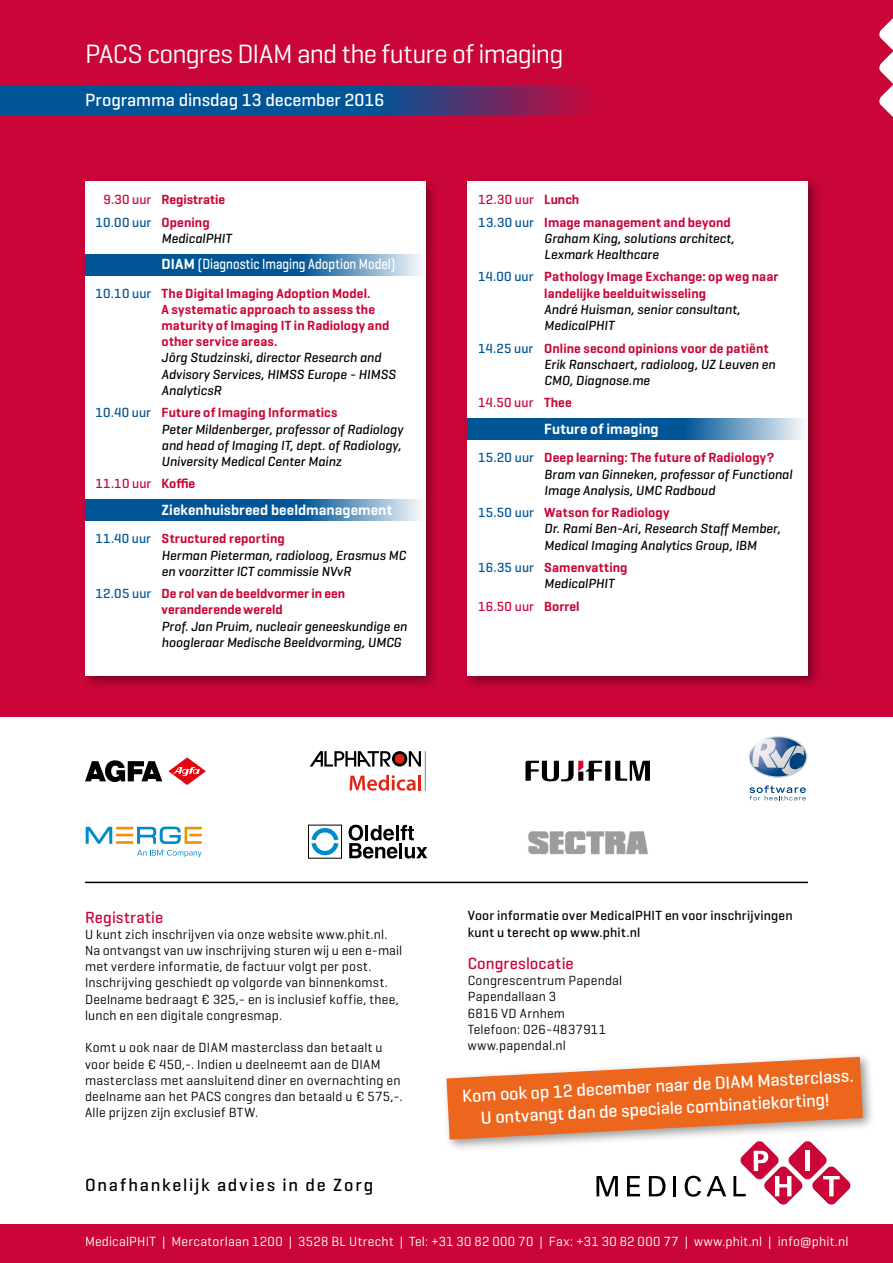
<style>
.page{position:relative;width:893px;height:1263px;background:#fff}
.page>*{position:absolute;margin:0;border:0;box-sizing:border-box;transform-origin:0 0}
.t1{font:27px "Geogrotesque";letter-spacing:-.03em;color:#fff}
.t2{font:500 18px/22.5px "Geogrotesque";letter-spacing:-.005em;color:#fff;text-align:center}
.t3{font:500 18px "Geogrotesque";letter-spacing:.1em;color:#000}
.t4{font:500 16.5px "Geogrotesque";letter-spacing:.01em;color:#ca0538}
.t5{font:600 15px "Geogrotesque";letter-spacing:.005em;color:#fff}
.t6{font:500 15px "Geogrotesque";color:#fff;scale:.85 1}
.t7{font:italic 500 13.5px/16.2px "Geogrotesque";color:#000}
.t8{font:13.5px/16.2px "Geogrotesque";letter-spacing:.015em;color:#000}
.t9{font:600 13.5px/16.2px "Geogrotesque";letter-spacing:.005em;color:#ca0538}
.t10{font:13.5px "Geogrotesque";letter-spacing:.025em;color:#fff}
.t11{font:500 13.5px/16.2px "Geogrotesque";letter-spacing:.015em;color:#000}
.t12{font:500 13.5px "Geogrotesque";letter-spacing:.005em;color:#ca0538}
.s1{font-weight:500}
.s2{font-weight:500;color:#005597}
.s3{font-weight:600}
.s4{font-style:normal;color:#005597}
.s5{font-weight:600;font-style:normal;color:#ca0538}
.s6{font-weight:500;font-style:italic;color:#000}
</style>
<div class="page">
<div style="left:0;top:1225px;width:893px;height:38px;background:#ca0538"></div>
<div style="left:0;top:0;width:893px;height:716px;background:#ca0538"></div>
<svg style="left:879px;top:18px;width:14px;height:99px"></svg>
<svg style="left:0;top:86px;width:586px;height:30px;background:#224786"></svg>
<div style="left:80px;top:176px;width:359px;height:513px;background:#000;opacity:.4"></div>
<div style="left:85px;top:181px;width:340px;height:495px;background:#fff"></div>
<svg style="left:85px;top:254px;width:336px;height:21px;background:#2b71a8"></svg>
<svg style="left:85px;top:500px;width:336px;height:21px;background:#2b71a8"></svg>
<div style="left:463px;top:176px;width:358px;height:513px;background:#000;opacity:.4"></div>
<div style="left:468px;top:181px;width:340px;height:495px;background:#fff"></div>
<svg style="left:468px;top:419px;width:336px;height:21px;background:#2b71a8"></svg>
<div style="left:442px;top:1052px;width:434px;height:100px;background:#000;opacity:.4"></div>
<svg style="left:446px;top:1057px;width:417px;height:148px"></svg>
<hr style="left:85px;top:882px;width:723px;height:1px;background:#000">
<img style="left:528px;top:831px;width:120px;height:24px">
<svg style="left:525px;top:761px;width:125px;height:20px"></svg>
<svg style="left:86px;top:827px;width:116px;height:17px"></svg>
<svg style="left:137px;top:850px;width:65px;height:7px"></svg>
<svg style="left:349px;top:775px;width:67px;height:16px"></svg>
<hr style="left:418px;top:775px;width:3px;height:15px;background:#e42313">
<svg style="left:310px;top:751px;width:81px;height:15px"></svg>
<svg style="left:409px;top:751px;width:12px;height:15px"></svg>
<svg style="left:392px;top:751px;width:15px;height:15px"></svg>
<div style="left:395px;top:754px;width:9px;height:10px;background:#e42313;border-radius:50%"></div>
<hr style="left:425px;top:751px;width:1px;height:40px;background:#878787">
<svg style="left:168px;top:757px;width:38px;height:28px"></svg>
<svg style="left:85px;top:760px;width:77px;height:22px"></svg>
<svg style="left:748px;top:736px;width:59px;height:42px"></svg>
<svg style="left:749px;top:785px;width:57px;height:15px"></svg>
<svg style="left:308px;top:824px;width:120px;height:35px"></svg>
<h1 class="t1" style="left:85px;top:37px;width:480px">PACS congres DIAM and the future of imaging</h1>
<h2 class="t2" style="left:85px;top:88px;width:301px">Programma dinsdag 13 december 2016</h2>
<p class="t9" style="left:96px;top:188px;width:131px;line-height:22.5px;text-indent:8px"><span class="s1">9.30 uur</span> Registratie<br><span class="s2">10.00 uur</span> Opening</p>
<p class="t7" style="left:162px;top:230px;width:72px">MedicalPHIT</p>
<p class="t6" style="left:162px;top:255px;width:277px"><span class="s3">DIAM</span> (Diagnostic Imaging Adoption Model)</p>
<p class="t9" style="left:162px;top:285px;width:229px;text-indent:-66px"><span class="s2">10.10 uur</span> The Digital Imaging Adoption Model.<br>A systematic approach to assess the maturity of Imaging IT in Radiology and other service areas.</p>
<p class="t7" style="left:162px;top:349px;width:236px">Jörg Studzinski, director Research and<br>Advisory Services, HIMSS Europe - HIMSS<br>AnalyticsR</p>
<p class="t7" style="left:162px;top:404px;width:243px;text-indent:-66px"><span class="s4">10.40 uur</span> <span class="s5">Future of Imaging Informatics<br></span>Peter Mildenberger, professor of Radiology and head of Imaging IT, dept. of Radiology, University Medical Center Mainz</p>
<p class="t12" style="left:96px;top:475px;width:101px">11.10 uur <span class="s3">Koffie</span></p>
<p class="t5" style="left:162px;top:501px;width:232px">Ziekenhuisbreed beeldmanagement</p>
<p class="t7" style="left:162px;top:530px;width:246px;text-indent:-66px"><span class="s4">11.40 uur</span> <span class="s5">Structured reporting<br></span>Herman Pieterman, radioloog, Erasmus MC en voorzitter ICT commissie NVvR</p>
<p class="t9" style="left:96px;top:585px;width:251px;text-align:center"><span class="s2">12.05 uur</span> De rol van de beeldvormer in een veranderende wereld</p>
<p class="t7" style="left:162px;top:618px;width:247px">Prof. Jan Pruim, nucleair geneeskundige en hoogleraar Medische Beeldvorming, UMCG</p>
<p class="t9" style="left:478px;top:188px;width:254px;line-height:22.5px"><span class="s1">12.30 uur</span> Lunch<br><span class="s2">13.30 uur</span> Image management and beyond</p>
<p class="t7" style="left:544px;top:230px;width:191px">Graham King, solutions architect,<br>Lexmark Healthcare</p>
<p class="t9" style="left:478px;top:269px;width:302px;text-align:center"><span class="s2">14.00 uur</span> Pathology Image Exchange: op weg naar landelijke beelduitwisseling</p>
<p class="t7" style="left:544px;top:301px;width:197px">André Huisman, senior consultant,<br>MedicalPHIT</p>
<p class="t7" style="left:544px;top:340px;width:233px;text-indent:-66px"><span class="s4">14.25 uur</span> <span class="s5">Online second opinions voor de patiënt<br></span>Erik Ranschaert, radioloog, UZ Leuven en<br>CMO, Diagnose.me</p>
<p class="t12" style="left:478px;top:394px;width:95px">14.50 uur <span class="s3">Thee</span></p>
<p class="t5" style="left:544px;top:420px;width:116px">Future of imaging</p>
<p class="t7" style="left:544px;top:449px;width:250px;text-indent:-66px"><span class="s4">15.20 uur</span> <span class="s5">Deep learning: The future of Radiology?<br></span>Bram van Ginneken, professor of Functional<br>Image Analysis, UMC Radboud</p>
<p class="t7" style="left:544px;top:504px;width:238px;text-indent:-66px"><span class="s4">15.50 uur</span> <span class="s5">Watson for Radiology<br></span>Dr. Rami Ben-Ari, Research Staff Member,<br>Medical Imaging Analytics Group, IBM</p>
<p class="t9" style="left:544px;top:559px;width:85px;text-indent:-66px"><span class="s2">16.35 uur</span> Samenvatting<br><span class="s6">MedicalPHIT</span></p>
<p class="t12" style="left:478px;top:598px;width:103px">16.50 uur <span class="s3">Borrel</span></p>
<p class="t4" style="left:85px;top:907px;width:80px">Registratie</p>
<p class="t8" style="left:85px;top:926px;width:319px">U kunt zich inschrijven via onze website www.phit.nl.<br>Na ontvangst van uw inschrijving sturen wij u een e-mail met verdere informatie, de factuur volgt per post.<br>Inschrijving geschiedt op volgorde van binnenkomst.<br>Deelname bedraagt € 325,- en is inclusief koffie, thee, lunch en een digitale congresmap.</p>
<p class="t8" style="left:85px;top:1039px;width:319px">Komt u ook naar de DIAM masterclass dan betaalt u voor beide € 450,-. Indien u deelneemt aan de DIAM masterclass met aansluitend diner en overnachting en deelname aan het PACS congres dan betaald u € 575,-.<br>Alle prijzen zijn exclusief BTW.</p>
<h2 class="t3" style="left:85px;top:1174px;width:290px">Onafhankelijk advies in de Zorg</h2>
<p class="t11" style="left:468px;top:907px;width:326px">Voor informatie over MedicalPHIT en voor inschrijvingen kunt u terecht op www.phit.nl</p>
<p class="t4" style="left:468px;top:953px;width:108px">Congreslocatie</p>
<p class="t8" style="left:468px;top:972px;width:156px">Congrescentrum Papendal<br>Papendallaan 3<br>6816 VD Arnhem<br>Telefoon: 026-4837911 www.papendal.nl</p>
<h2 class="t2" style="left:461px;top:1084px;width:393px;rotate:-3deg">Kom ook op 12 december naar de DIAM Masterclass.<br>U ontvangt dan de speciale combinatiekorting!</h2>
<p class="t10" style="left:85px;top:1233px;width:765px">MedicalPHIT | Mercatorlaan 1200 | 3528 BL Utrecht | Tel: +31 30 82 000 70 | Fax: +31 30 82 000 77 | www.phit.nl | info@phit.nl</p>
</div>
